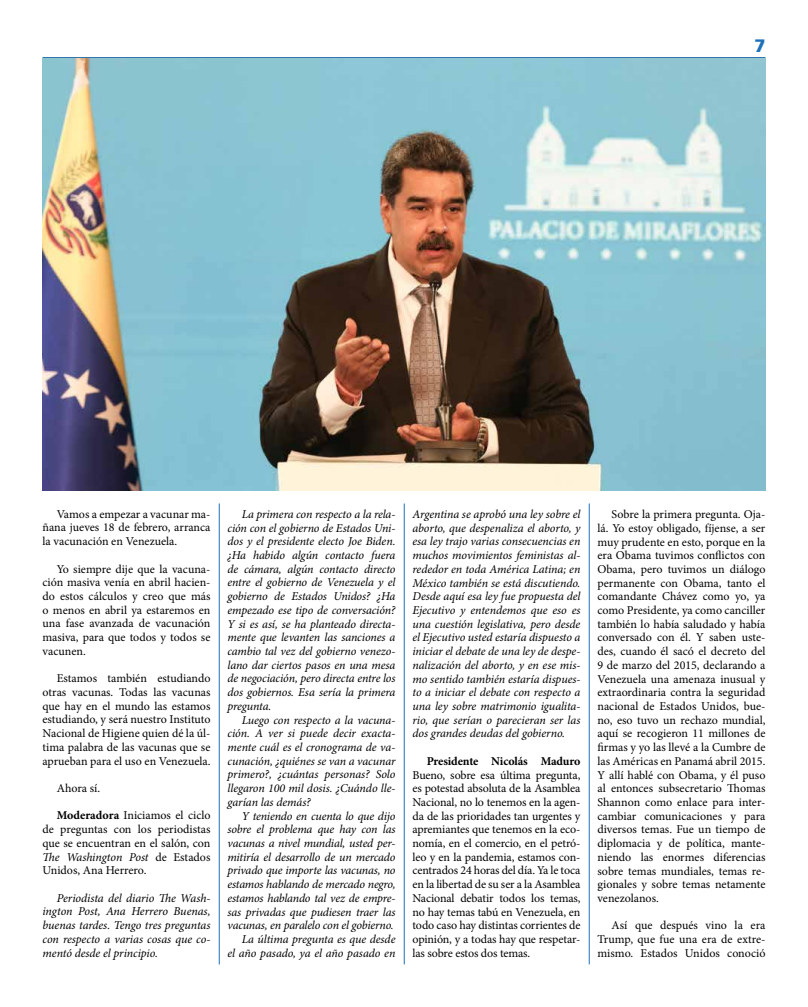
<style>
.page{position:relative;width:808px;height:1007px;background:#fff}
.page>*{position:absolute;margin:0;border:0;box-sizing:border-box;transform-origin:0 0}
.t1{font:900 18px "Frutiger LT Std";color:#1d71b8}
.t2{font:12px/13.7px "Minion Pro";color:#000;text-align:justify}
.t3{font:italic 12px/13.7px "Minion Pro";letter-spacing:-.015em;color:#000;text-align:justify}
.t4{font:700 12px "Minion Pro";letter-spacing:-.015em;color:#000}
.s1{font-weight:700}
.s2{font-style:italic}
</style>
<div class="page">
<hr style="left:43px;top:57px;width:722px;height:1px;background:#005297">
<hr style="left:219px;top:503px;width:1px;height:461px;background:#1d71b8">
<hr style="left:404px;top:503px;width:1px;height:461px;background:#1d71b8">
<hr style="left:589px;top:503px;width:1px;height:461px;background:#1d71b8">
<img style="left:43px;top:59px;width:722px;height:431px">
<h1 class="t1" style="left:754px;top:35px;width:13px">7</h1>
<p class="t2" style="left:43px;top:507px;width:169px;text-indent:14px">Vamos a empezar a vacunar ma&shy;ñana jueves 18 de febrero, arranca la vacunación en Venezuela.</p>
<p class="t2" style="left:43px;top:562px;width:169px;text-indent:14px">Yo siempre dije que la vacuna&shy;ción masiva venía en abril hacien&shy;do estos cálculos y creo que más o menos en abril ya estaremos en una fase avanzada de vacunación masiva, para que todos y todos se vacunen.</p>
<p class="t2" style="left:43px;top:671px;width:169px;text-indent:14px">Estamos también estudiando otras vacunas. Todas las vacunas que hay en el mundo las estamos estudiando, y será nuestro Instituto Nacional de Higiene quien dé la úl&shy;tima palabra de las vacunas que se aprueban para el uso en Venezuela.</p>
<p class="t2" style="left:57px;top:781px;width:45px">Ahora sí.</p>
<p class="t2" style="left:43px;top:808px;width:169px;text-indent:14px"><span class="s1">Moderadora</span> Iniciamos el ciclo de preguntas con los periodistas que se encuentran en el salón, con <span class="s2">The Washington Post</span> de Estados Unidos, Ana Herrero.</p>
<p class="t3" style="left:43px;top:890px;width:169px;text-indent:14px">Periodista del diario The Wash&shy;ington Post, Ana Herrero Buenas, buenas tardes. Tengo tres preguntas con respecto a varias cosas que co&shy;mentó desde el principio.</p>
<p class="t3" style="left:227px;top:507px;width:169px;text-indent:14px">La primera con respecto a la rela&shy;ción con el gobierno de Estados Uni&shy;dos y el presidente electo Joe Biden. ¿Ha habido algún contacto fuera de cámara, algún contacto directo entre el gobierno de Venezuela y el gobierno de Estados Unidos? ¿Ha empezado ese tipo de conversación?<br>Y si es así, se ha planteado directa&shy;mente que levanten las sanciones a cambio tal vez del gobierno venezo&shy;lano dar ciertos pasos en una mesa de negociación, pero directa entre los dos gobiernos. Esa sería la primera pregunta.</p>
<p class="t3" style="left:227px;top:712px;width:169px;text-indent:14px">Luego con respecto a la vacuna&shy;ción. A ver si puede decir exacta&shy;mente cuál es el cronograma de va&shy;cunación, ¿quiénes se van a vacunar primero?, ¿cuántas personas? Solo llegaron 100 mil dosis. ¿Cuándo lle&shy;garían las demás?</p>
<p class="t3" style="left:227px;top:808px;width:169px;text-align:right">Y teniendo en cuenta lo que dijo sobre el problema que hay con las vacunas a nivel mundial, usted per&shy;mitiría el desarrollo de un mercado privado que importe las vacunas, no estamos hablando de mercado negro, estamos hablando tal vez de empre&shy;sas privadas que pudiesen traer las vacunas, en paralelo con el gobierno.<br>La última pregunta es que desde<br>el año pasado, ya el año pasado en</p>
<p class="t3" style="left:412px;top:507px;width:169px">Argentina se aprobó una ley sobre el aborto, que despenaliza el aborto, y esa ley trajo varias consecuencias en muchos movimientos feministas al&shy;rededor en toda América Latina; en México también se está discutiendo.<br>Desde aquí esa ley fue propuesta del Ejecutivo y entendemos que eso es una cuestión legislativa, pero desde el Ejecutivo usted estaría dispuesto a iniciar el debate de una ley de despe&shy;nalización del aborto, y en ese mis&shy;mo sentido también estaría dispues&shy;to a iniciar el debate con respecto a una ley sobre matrimonio igualita&shy;rio, que serían o parecieran ser las dos grandes deudas del gobierno.</p>
<p class="t4" style="left:427px;top:752px;width:155px">Presidente Nicolás Maduro</p>
<p class="t2" style="left:412px;top:767px;width:169px">Bueno, sobre esa última pregunta, es potestad absoluta de la Asamblea Nacional, no lo tenemos en la agen&shy;da de las prioridades tan urgentes y apremiantes que tenemos en la eco&shy;nomía, en el comercio, en el petró&shy;leo y en la pandemia, estamos con&shy;centrados 24 horas del día. Ya le toca en la libertad de su ser a la Asamblea Nacional debatir todos los temas, no hay temas tabú en Venezuela, en todo caso hay distintas corrientes de opinión, y a todas hay que respetar&shy;las sobre estos dos temas.</p>
<p class="t2" style="left:597px;top:507px;width:169px;text-indent:14px">Sobre la primera pregunta. Oja&shy;lá. Yo estoy obligado, fíjense, a ser muy prudente en esto, porque en la era Obama tuvimos conflictos con Obama, pero tuvimos un diálogo permanente con Obama, tanto el comandante Chávez como yo, ya como Presidente, ya como canciller también lo había saludado y había conversado con él. Y saben uste&shy;des, cuando él sacó el decreto del 9 de marzo del 2015, declarando a Venezuela una amenaza inusual y extraordinaria contra la seguridad nacional de Estados Unidos, bue&shy;no, eso tuvo un rechazo mundial, aquí se recogieron 11 millones de firmas y yo las llevé a la Cumbre de las Américas en Panamá abril 2015.<br>Y allí hablé con Obama, y él puso al entonces subsecretario Thomas Shannon como enlace para inter&shy;cambiar comunicaciones y para diversos temas. Fue un tiempo de diplomacia y de política, mante&shy;niendo las enormes diferencias sobre temas mundiales, temas re&shy;gionales y sobre temas netamente venezolanos.</p>
<p class="t2" style="left:597px;top:918px;width:169px;text-indent:14px">Así que después vino la era Trump, que fue una era de extre&shy;mismo. Estados Unidos conoció</p>
</div>
